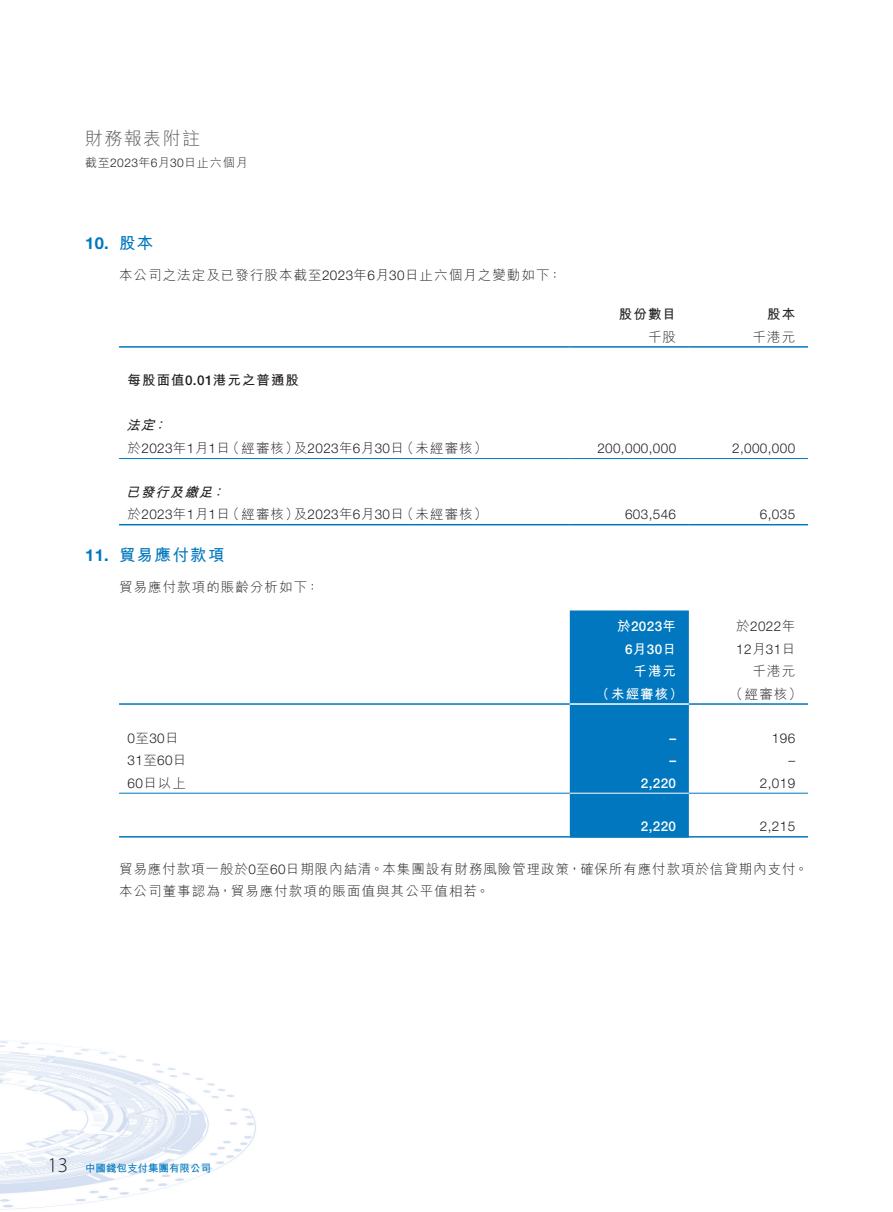
<style>
.page{position:relative;width:893px;height:1212px;background:#fff}
.page>*{position:absolute;margin:0;border:0;box-sizing:border-box;transform-origin:0 0}
.t1{font:300 21px "Myriad Pro";color:#231f20}
.t2{font:300 18px "M Hei HK";letter-spacing:.08em;color:#57585a}
.t3{font:700 16.5px "M Hei HK";letter-spacing:.08em;color:#0077be}
.t4{font:700 16.5px "Helvetica Neue LT Std";color:#0077be}
.t5{font:300 13.5px/22.5px "M Hei HK";letter-spacing:.08em;color:#231f20}
.t6{font:300 13.5px/22.5px "Helvetica Neue LT Std";letter-spacing:.03em;color:#231f20}
.t7{font:500 13.5px/22.5px "Helvetica Neue LT Std";letter-spacing:.03em;color:#fff;text-align:center}
.t8{font:700 13.5px "M Hei HK";letter-spacing:.08em;color:#231f20}
.t9{font:italic 700 13.5px "M Hei HK";color:#231f20}
.t10{font:700 13.5px "M Hei HK";letter-spacing:.08em;color:#fff}
.t11{font:300 12px "M Hei HK";letter-spacing:.08em;color:#231f20}
.t12{font:700 10.5px "M Hei HK";color:#0077be}
.s1{font-family:"Helvetica Neue LT Std"}
.s2{font-family:"Helvetica Neue LT Std";font-weight:500}
.s3{font-family:"M Hei HK"}
.s4{font-family:"M Hei HK";font-weight:700}
</style>
<div class="page">
<img style="left:0;top:459px;width:808px;height:751px">
<hr style="left:119px;top:346px;width:451px;height:2px;background:#0077be">
<hr style="left:570px;top:346px;width:119px;height:2px;background:#0077be">
<hr style="left:689px;top:346px;width:119px;height:2px;background:#0077be">
<hr style="left:119px;top:458px;width:451px;height:1px;background:#0077be">
<hr style="left:570px;top:458px;width:119px;height:1px;background:#0077be">
<hr style="left:689px;top:458px;width:119px;height:1px;background:#0077be">
<hr style="left:119px;top:524px;width:451px;height:1px;background:#0077be">
<hr style="left:570px;top:524px;width:119px;height:1px;background:#0077be">
<hr style="left:689px;top:524px;width:119px;height:1px;background:#0077be">
<div style="left:570px;top:610px;width:119px;height:226px;background:#0077be"></div>
<hr style="left:119px;top:703px;width:451px;height:2px;background:#0077be">
<hr style="left:570px;top:703px;width:119px;height:2px;background:#fff">
<hr style="left:689px;top:703px;width:119px;height:2px;background:#0077be">
<hr style="left:119px;top:793px;width:451px;height:1px;background:#0077be">
<hr style="left:570px;top:793px;width:119px;height:1px;background:#fff">
<hr style="left:689px;top:793px;width:119px;height:1px;background:#0077be">
<hr style="left:119px;top:836px;width:451px;height:1px;background:#0077be">
<hr style="left:570px;top:836px;width:119px;height:1px;background:#0077be">
<hr style="left:689px;top:836px;width:119px;height:1px;background:#0077be">
<h2 class="t2" style="left:85px;top:129px;width:117px">財務報表附註</h2>
<p class="t11" style="left:85px;top:156px;width:164px">截至<span class="s1">2023</span>年 月<span class="s1">6 30</span>日止六個月</p>
<p class="t4" style="left:85px;top:233px;width:25px">10.</p>
<p class="t3" style="left:119px;top:231px;width:36px">股本</p>
<p class="t5" style="left:119px;top:263px;width:444px">本公司之法定及已發行股本截至<span class="s1">2023</span>年 月<span class="s1">6 30</span>日止六個月之變動如下：</p>
<p class="t4" style="left:85px;top:545px;width:25px">11.</p>
<p class="t8" style="left:128px;top:371px;width:173px">每股面值<span class="s2">0.01</span>港元之普通股</p>
<p class="t9" style="left:153px;top:416px;width:20px">：</p>
<p class="t9" style="left:126px;top:416px;width:34px">法定</p>
<p class="t5" style="left:226px;top:436px;width:74px">（經審核）</p>
<p class="t5" style="left:400px;top:436px;width:88px">（未經審核(</p>
<p class="t6" style="left:128px;top:437px;width:104px"><span class="s3">於</span>2023<span class="s3">年 月</span>1 <span class="s3">日</span>1</p>
<p class="t9" style="left:211px;top:482px;width:20px">：</p>
<p class="t6" style="left:294px;top:437px;width:112px"><span class="s3">及</span>2023<span class="s3">年 月</span>6 30<span class="s3">日</span></p>
<p class="t9" style="left:126px;top:482px;width:92px">已發行及繳足</p>
<p class="t5" style="left:226px;top:503px;width:74px">（經審核）</p>
<p class="t5" style="left:400px;top:503px;width:88px">（未經審核(</p>
<p class="t6" style="left:128px;top:503px;width:104px"><span class="s3">於</span>2023<span class="s3">年 月</span>1 <span class="s3">日</span>1</p>
<p class="t3" style="left:119px;top:543px;width:107px">貿易應付款項</p>
<p class="t6" style="left:294px;top:503px;width:112px"><span class="s3">及</span>2023<span class="s3">年 月</span>6 30<span class="s3">日</span></p>
<p class="t5" style="left:119px;top:575px;width:202px">貿易應付款項的賬齡分析如下：</p>
<p class="t8" style="left:619px;top:304px;width:59px">股份數目</p>
<p class="t8" style="left:767px;top:304px;width:30px">股本</p>
<p class="t5" style="left:648px;top:325px;width:30px">千股</p>
<p class="t5" style="left:753px;top:325px;width:44px">千港元</p>
<p class="t6" style="left:597px;top:437px;width:80px">200,000,000</p>
<p class="t6" style="left:732px;top:437px;width:65px">2,000,000</p>
<p class="t6" style="left:625px;top:503px;width:53px">603,546</p>
<p class="t6" style="left:760px;top:503px;width:37px">6,035</p>
<p class="t7" style="left:617px;top:615px;width:60px"><span class="s4">於</span>2023<span class="s4">年月</span>6 30<span class="s4">日</span></p>
<p class="t6" style="left:736px;top:615px;width:60px"><span class="s3">於</span>2022<span class="s3">年<br></span>12<span class="s3">月</span>31<span class="s3">日</span></p>
<p class="t5" style="left:753px;top:660px;width:44px">千港元</p>
<p class="t10" style="left:633px;top:661px;width:44px">千港元</p>
<p class="t10" style="left:596px;top:684px;width:88px">（未經審核）</p>
<p class="t5" style="left:729px;top:682px;width:74px">（經審核(</p>
<p class="t6" style="left:128px;top:726px;width:53px"><span class="s3">至</span>0 30<span class="s3">日</span></p>
<p class="t7" style="left:669px;top:726px;width:8px">–</p>
<p class="t6" style="left:772px;top:726px;width:25px">196</p>
<p class="t6" style="left:128px;top:749px;width:60px">31<span class="s3">至</span>60<span class="s3">日</span></p>
<p class="t7" style="left:669px;top:749px;width:8px">–</p>
<p class="t6" style="left:788px;top:749px;width:8px">–</p>
<p class="t5" style="left:128px;top:771px;width:60px"><span class="s1">60</span>日以上</p>
<p class="t7" style="left:641px;top:771px;width:37px">2,220</p>
<p class="t6" style="left:760px;top:771px;width:37px">2,019</p>
<p class="t7" style="left:641px;top:815px;width:37px">2,220</p>
<p class="t5" style="left:119px;top:857px;width:690px">貿易應付款項一般於 至<span class="s1">0 60</span>日期限內結清。本集團設有財務風險管理政策，確保所有應付款項於信貸期內支付。本公司董事認為，貿易應付款項的賬面值與其公平值相若。</p>
<p class="t6" style="left:760px;top:815px;width:37px">2,215</p>
<h1 class="t1" style="left:48px;top:1152px;width:22px">13</h1>
<p class="t12" style="left:85px;top:1160px;width:127px">中國錢包支付集團有限公司</p>
</div>
